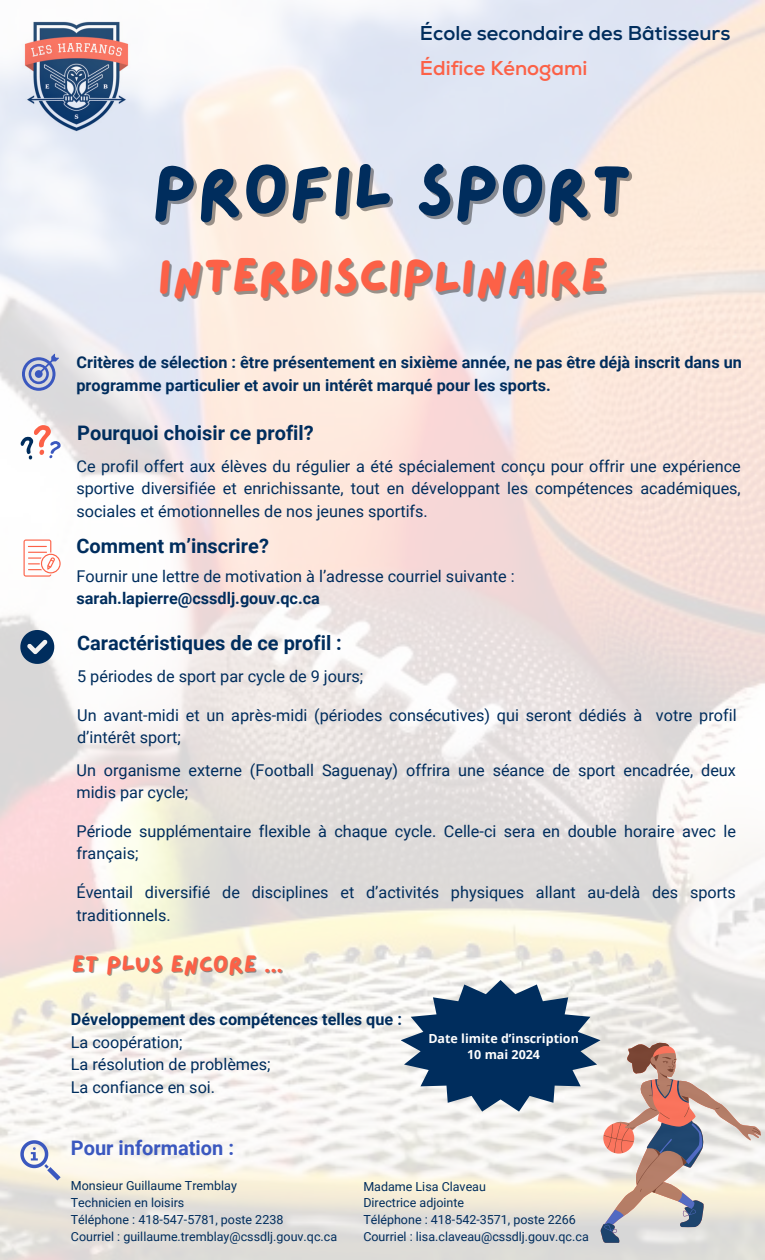
<style>
.page{position:relative;width:765px;height:1260px;background:#fff}
.page>*{position:absolute;margin:0;border:0;box-sizing:border-box;transform-origin:0 0}
.t1{font:71.75px "Lazydog";color:#002d5d}
.t2{font:49px "Lazydog";color:#fc6147}
.t3{font:24px "Lazydog";color:#fc6147}
.t4{font:700 20px "Roboto";color:#002d5d}
.t5{font:700 20px "Nexa";color:#002d5d}
.t6{font:700 20px "Roboto";color:#3b58bf}
.t7{font:700 20px "Nexa";color:#fc6147}
.t8{font:16.25px/22.5px "Roboto";color:#002d5d}
.t9{font:700 16.25px/22.5px "Roboto";color:#002d5d}
.t10{font:12.5px "Roboto";color:#002d5d}
.t11{font:700 12.5px "Open Sans";color:#fefefe}
.s1{font-weight:700}
</style>
<div class="page">
<img style="left:0;top:0;width:765px;height:1260px">
<svg style="left:20px;top:423px;width:41px;height:36px"></svg>
<svg style="left:22px;top:354px;width:37px;height:37px"></svg>
<svg style="left:20px;top:630px;width:34px;height:34px"></svg>
<svg style="left:20px;top:1140px;width:41px;height:40px;background:#cccfdc"></svg>
<svg style="left:24px;top:540px;width:37px;height:37px"></svg>
<svg style="left:401px;top:980px;width:360px;height:263px"></svg>
<h4 class="t5" style="left:420px;top:21px;width:312px">École secondaire des Bâtisseurs</h4>
<h4 class="t7" style="left:420px;top:55px;width:169px">Édifice Kénogami</h4>
<h1 class="t1" style="left:152px;top:155px;width:482px">PROFIL SPORT</h1>
<h2 class="t2" style="left:158px;top:253px;width:451px">INTERDISCIPLINAIRE</h2>
<p class="t9" style="left:76px;top:351px;width:667px">Critères de sélection : être présentement en sixième année, ne pas être déjà inscrit dans un programme particulier et avoir un intérêt marqué pour les sports.</p>
<h5 class="t4" style="left:77px;top:422px;width:238px">Pourquoi choisir ce profil?</h5>
<p class="t8" style="left:76px;top:455px;width:666px;text-align:justify">Ce profil offert aux élèves du régulier a été spécialement conçu pour offrir une expérience sportive diversifiée et enrichissante, tout en développant les compétences académiques, sociales et émotionnelles de nos jeunes sportifs.</p>
<h3 class="t4" style="left:76px;top:534px;width:194px">Comment m’inscrire?</h3>
<p class="t8" style="left:76px;top:565px;width:440px">Fournir une lettre de motivation à l’adresse courriel suivante : <span class="s1">sarah.lapierre@cssdlj.gouv.qc.ca</span></p>
<p class="t4" style="left:77px;top:632px;width:266px">Caractéristiques de ce profil :</p>
<p class="t8" style="left:77px;top:665px;width:288px">5 périodes de sport par cycle de 9 jours;</p>
<h4 class="t8" style="left:77px;top:704px;width:661px">Un avant-midi et un après-midi (périodes consécutives) qui seront dédiés à votre profil d’intérêt sport;</h4>
<h6 class="t8" style="left:76px;top:759px;width:661px">Un organisme externe (Football Saguenay) offrira une séance de sport encadrée, deux midis par cycle;</h6>
<h4 class="t8" style="left:76px;top:820px;width:661px">Période supplémentaire flexible à chaque cycle. Celle-ci sera en double horaire avec le français;</h4>
<h6 class="t8" style="left:76px;top:882px;width:661px">Éventail diversifié de disciplines et d’activités physiques allant au-delà des sports traditionnels.</h6>
<p class="t3" style="left:72px;top:953px;width:213px">ET PLUS ENCORE ...</p>
<h4 class="t8" style="left:71px;top:1008px;width:333px"><span class="s1">Développement des compétences telles que :<br></span>La coopération;<br>La résolution de problèmes;<br>La confiance en soi.</h4>
<h6 class="t11" style="left:428px;top:1029px;width:152px">Date limite d’inscription</h6>
<p class="t11" style="left:467px;top:1046px;width:74px">10 mai 2024</p>
<h6 class="t6" style="left:71px;top:1136px;width:165px">Pour information :</h6>
<h6 class="t10" style="left:71px;top:1178px;width:168px">Monsieur Guillaume Tremblay</h6>
<h6 class="t10" style="left:71px;top:1195px;width:115px">Technicien en loisirs</h6>
<h6 class="t10" style="left:71px;top:1212px;width:214px">Téléphone : 418-547-5781, poste 2238</h6>
<h6 class="t10" style="left:71px;top:1229px;width:268px">Courriel : guillaume.tremblay@cssdlj.gouv.qc.ca</h6>
<p class="t10" style="left:363px;top:1179px;width:124px">Madame Lisa Claveau</p>
<p class="t10" style="left:363px;top:1196px;width:102px">Directrice adjointe</p>
<h4 class="t10" style="left:363px;top:1213px;width:214px">Téléphone : 418-542-3571, poste 2266</h4>
<p class="t10" style="left:363px;top:1230px;width:227px">Courriel : lisa.claveau@cssdlj.gouv.qc.ca</p>
</div>
